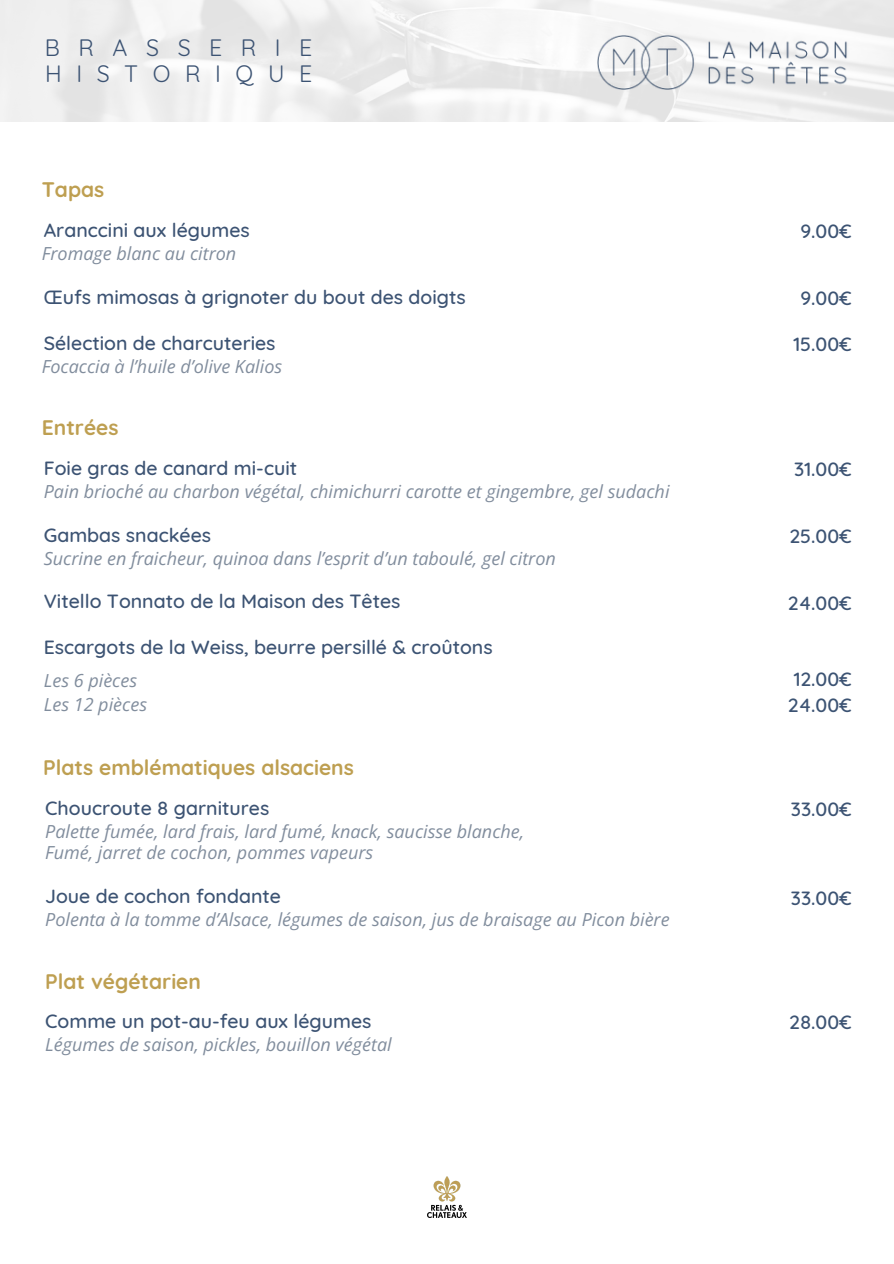
<style>
.page{position:relative;width:894px;height:1264px;background:#fff}
.page>*{position:absolute;margin:0;border:0;box-sizing:border-box;transform-origin:0 0}
.t1{font:23.1px "Quicksand";letter-spacing:.63em;color:#3c5373}
.t2{font:23.1px "Quicksand";letter-spacing:.8em;color:#3c5373}
.t3{font:700 21px "Quicksand";color:#be9f51}
.t4{font:500 19.5px "Quicksand";color:#3c5373}
.t5{font:italic 18px "Open Sans";color:#818d9d}
</style>
<div class="page">
<img style="left:597px;top:36px;width:251px;height:54px">
<img style="left:427px;top:1176px;width:39px;height:41px">
<h3 class="t2" style="left:45px;top:33px;width:269px">BRASSERIE</h3>
<h3 class="t1" style="left:45px;top:59px;width:268px">HISTORIQUE</h3>
<h2 class="t3" style="left:42px;top:176px;width:64px">Tapas</h2>
<p class="t4" style="left:44px;top:217px;width:207px">Aranccini aux légumes</p>
<h3 class="t5" style="left:42px;top:241px;width:196px">Fromage blanc au citron</h3>
<p class="t4" style="left:44px;top:284px;width:423px">Œufs mimosas à grignoter du bout des doigts</p>
<h3 class="t4" style="left:44px;top:330px;width:233px">Sélection de charcuteries</h3>
<p class="t5" style="left:42px;top:353px;width:242px">Focaccia à l’huile d’olive Kalios</p>
<h1 class="t3" style="left:42px;top:414px;width:78px">Entrées</h1>
<p class="t4" style="left:44px;top:455px;width:255px">Foie gras de canard mi-cuit</p>
<h1 class="t5" style="left:44px;top:479px;width:627px">Pain brioché au charbon végétal, chimichurri carotte et gingembre, gel sudachi</h1>
<p class="t4" style="left:44px;top:522px;width:169px">Gambas snackées</p>
<h2 class="t5" style="left:44px;top:545px;width:513px">Sucrine en fraicheur, quinoa dans l’esprit d’un taboulé, gel citron</h2>
<h3 class="t4" style="left:44px;top:589px;width:358px">Vitello Tonnato de la Maison des Têtes</h3>
<p class="t4" style="left:44px;top:634px;width:450px">Escargots de la Weiss, beurre persillé &amp; croûtons</p>
<h3 class="t5" style="left:44px;top:667px;width:95px">Les 6 pièces</h3>
<h3 class="t5" style="left:44px;top:692px;width:105px">Les 12 pièces</h3>
<h3 class="t3" style="left:43px;top:754px;width:312px">Plats emblématiques alsaciens</h3>
<h3 class="t4" style="left:45px;top:795px;width:225px">Choucroute 8 garnitures</h3>
<p class="t5" style="left:45px;top:818px;width:480px">Palette fumée, lard frais, lard fumé, knack, saucisse blanche,</p>
<h3 class="t5" style="left:45px;top:840px;width:329px">Fumé, jarret de cochon, pommes vapeurs</h3>
<p class="t4" style="left:45px;top:883px;width:237px">Joue de cochon fondante</p>
<h2 class="t5" style="left:45px;top:906px;width:626px">Polenta à la tomme d’Alsace, légumes de saison, jus de braisage au Picon bière</h2>
<p class="t3" style="left:45px;top:967px;width:157px">Plat végétarien</p>
<p class="t4" style="left:45px;top:1008px;width:328px">Comme un pot-au-feu aux légumes</p>
<h3 class="t5" style="left:45px;top:1031px;width:348px">Légumes de saison, pickles, bouillon végétal</h3>
<h3 class="t4" style="left:800px;top:218px;width:53px">9.00€</h3>
<p class="t4" style="left:800px;top:286px;width:53px">9.00€</p>
<h3 class="t4" style="left:793px;top:331px;width:60px">15.00€</h3>
<h2 class="t4" style="left:794px;top:456px;width:59px">31.00€</h2>
<h3 class="t4" style="left:789px;top:523px;width:64px">25.00€</h3>
<p class="t4" style="left:787px;top:590px;width:65px">24.00€</p>
<h3 class="t4" style="left:793px;top:666px;width:60px">12.00€</h3>
<h3 class="t4" style="left:787px;top:692px;width:65px">24.00€</h3>
<h3 class="t4" style="left:790px;top:796px;width:62px">33.00€</h3>
<h3 class="t4" style="left:790px;top:885px;width:62px">33.00€</h3>
<h3 class="t4" style="left:789px;top:1009px;width:64px">28.00€</h3>
</div>
